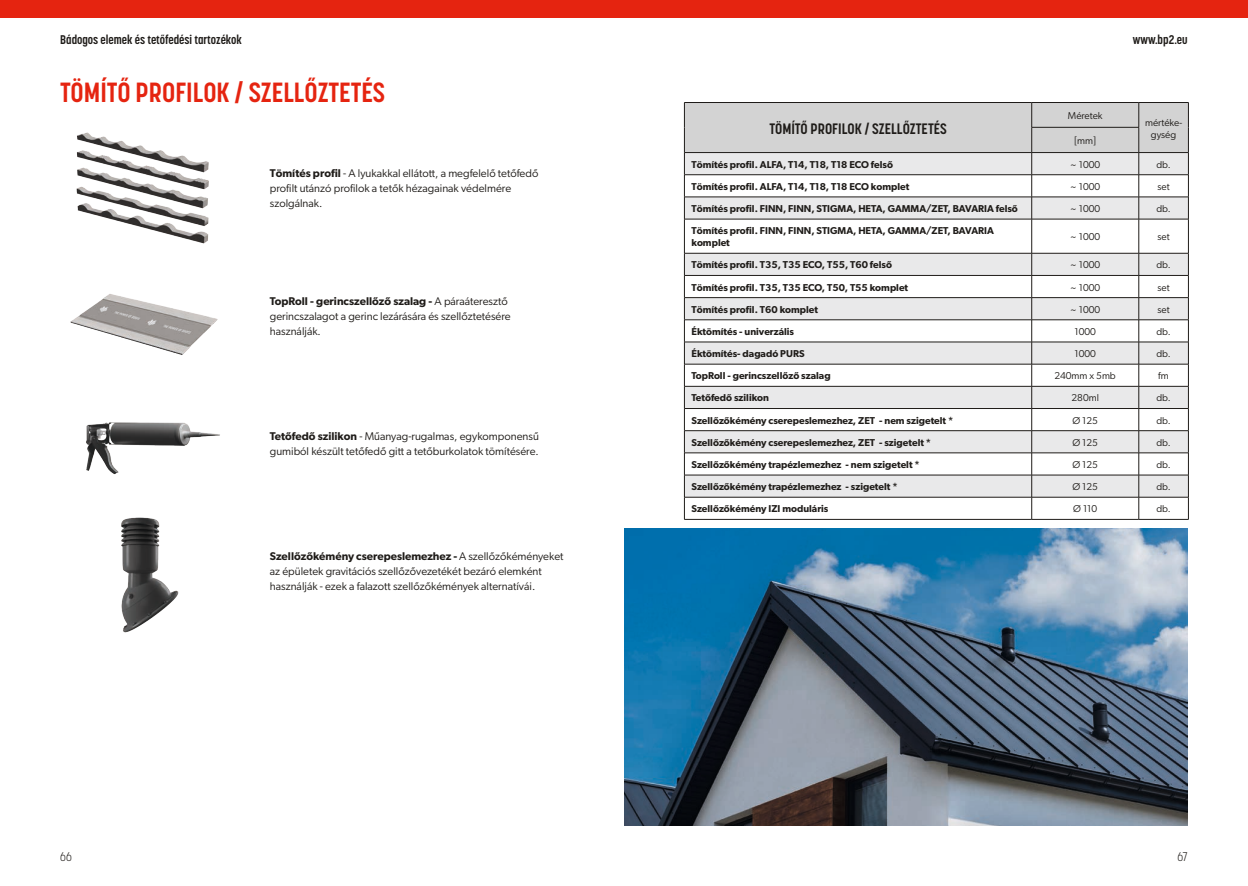
<style>
.page{position:relative;width:1248px;height:886px;background:#fff}
.page>*{position:absolute;margin:0;border:0;box-sizing:border-box;transform-origin:0 0}
.TYTUŁ{font:700 27.5px "Korolev Condensed";color:#e52410}
.t1{font:700 15px "Korolev Condensed";color:#1f1c19}
.t2{font:700 12.5px "Korolev Condensed";color:#1f1c19}
.t3{font:300 12.5px "Korolev Condensed";color:#1f1c19}
.t4{font:11.25px/15px "Gibson";color:#1f1c19}
.t5{font:600 10px/12px "Gibson";color:#1f1c19}
.t6{font:10px/12px "Gibson";color:#1f1c19;text-align:center}
.s1{font-weight:600}
</style>
<div class="page">
<div style="left:0;top:0;width:1247px;height:18px;background:#e52410"></div>
<img style="left:76px;top:132px;width:133px;height:112px">
<img style="left:70px;top:294px;width:148px;height:61px">
<img style="left:86px;top:422px;width:134px;height:52px">
<img style="left:121px;top:517px;width:58px;height:116px">
<svg style="left:685px;top:220px;width:503px;height:277px"></svg>
<svg style="left:684px;top:102px;width:505px;height:117px"></svg>
<hr style="left:684px;top:219px;width:347px;height:1px;background:#1f1c19">
<hr style="left:684px;top:219px;width:1px;height:34px;background:#1f1c19">
<hr style="left:1031px;top:219px;width:107px;height:1px;background:#1f1c19">
<hr style="left:1031px;top:219px;width:1px;height:34px;background:#1f1c19">
<hr style="left:1138px;top:219px;width:50px;height:1px;background:#1f1c19">
<hr style="left:1138px;top:219px;width:1px;height:34px;background:#1f1c19">
<hr style="left:1188px;top:219px;width:1px;height:34px;background:#1f1c19">
<hr style="left:684px;top:253px;width:347px;height:1px;background:#1f1c19">
<hr style="left:1031px;top:253px;width:107px;height:1px;background:#1f1c19">
<hr style="left:1138px;top:253px;width:50px;height:1px;background:#1f1c19">
<hr style="left:684px;top:275px;width:347px;height:1px;background:#1f1c19">
<hr style="left:1031px;top:275px;width:107px;height:1px;background:#1f1c19">
<hr style="left:1138px;top:275px;width:50px;height:1px;background:#1f1c19">
<hr style="left:684px;top:297px;width:347px;height:1px;background:#1f1c19">
<hr style="left:1031px;top:297px;width:107px;height:1px;background:#1f1c19">
<hr style="left:1138px;top:297px;width:50px;height:1px;background:#1f1c19">
<hr style="left:684px;top:320px;width:347px;height:1px;background:#1f1c19">
<hr style="left:1031px;top:320px;width:107px;height:1px;background:#1f1c19">
<hr style="left:1138px;top:320px;width:50px;height:1px;background:#1f1c19">
<hr style="left:684px;top:342px;width:347px;height:1px;background:#1f1c19">
<hr style="left:1031px;top:342px;width:107px;height:1px;background:#1f1c19">
<hr style="left:1138px;top:342px;width:50px;height:1px;background:#1f1c19">
<hr style="left:684px;top:364px;width:347px;height:1px;background:#1f1c19">
<hr style="left:1031px;top:364px;width:107px;height:1px;background:#1f1c19">
<hr style="left:1138px;top:364px;width:50px;height:1px;background:#1f1c19">
<hr style="left:684px;top:386px;width:347px;height:1px;background:#1f1c19">
<hr style="left:1031px;top:386px;width:107px;height:1px;background:#1f1c19">
<hr style="left:1138px;top:386px;width:50px;height:1px;background:#1f1c19">
<hr style="left:684px;top:408px;width:347px;height:1px;background:#1f1c19">
<hr style="left:1031px;top:408px;width:107px;height:1px;background:#1f1c19">
<hr style="left:1138px;top:408px;width:50px;height:1px;background:#1f1c19">
<hr style="left:684px;top:430px;width:347px;height:1px;background:#1f1c19">
<hr style="left:1031px;top:430px;width:107px;height:1px;background:#1f1c19">
<hr style="left:1138px;top:430px;width:50px;height:1px;background:#1f1c19">
<hr style="left:684px;top:453px;width:347px;height:1px;background:#1f1c19">
<hr style="left:1031px;top:453px;width:107px;height:1px;background:#1f1c19">
<hr style="left:1138px;top:453px;width:50px;height:1px;background:#1f1c19">
<hr style="left:684px;top:475px;width:347px;height:1px;background:#1f1c19">
<hr style="left:1031px;top:475px;width:107px;height:1px;background:#1f1c19">
<hr style="left:1138px;top:475px;width:50px;height:1px;background:#1f1c19">
<hr style="left:684px;top:497px;width:347px;height:1px;background:#1f1c19">
<svg style="left:684px;top:253px;width:1px;height:266px"></svg>
<hr style="left:1031px;top:497px;width:107px;height:1px;background:#1f1c19">
<svg style="left:1031px;top:253px;width:1px;height:266px"></svg>
<hr style="left:1138px;top:497px;width:50px;height:1px;background:#1f1c19">
<svg style="left:1138px;top:253px;width:1px;height:266px"></svg>
<svg style="left:1188px;top:253px;width:1px;height:266px"></svg>
<hr style="left:684px;top:519px;width:347px;height:1px;background:#1f1c19">
<hr style="left:1031px;top:519px;width:107px;height:1px;background:#1f1c19">
<hr style="left:1138px;top:519px;width:50px;height:1px;background:#1f1c19">
<img style="left:624px;top:528px;width:563px;height:298px">
<p class="t2" style="left:60px;top:32px;width:183px">Bádogos elemek és tetőfedési tartozékok</p>
<p class="t2" style="left:1132px;top:32px;width:56px">www.bp2.eu</p>
<p class="TYTUŁ" style="left:60px;top:76px;width:326px">TÖMÍTŐ PROFILOK / SZELLŐZTETÉS</p>
<p class="t4" style="left:270px;top:166px;width:270px"><span class="s1">Tömítés profil</span> - A lyukakkal ellátott, a megfelelő tetőfedő profilt utánzó profilok a tetők hézagainak védelmére szolgálnak.</p>
<p class="t4" style="left:270px;top:293px;width:242px"><span class="s1">TopRoll - gerincszellőző szalag -</span> A páraáteresztő gerincszalagot a gerinc lezárására és szellőztetésére használják.</p>
<p class="t4" style="left:270px;top:428px;width:270px"><span class="s1">Tetőfedő szilikon</span> - Műanyag-rugalmas, egykomponensű gumiból készült tetőfedő gitt a tetőburkolatok tömítésére.</p>
<p class="t4" style="left:270px;top:548px;width:295px"><span class="s1">Szellőzőkémény cserepeslemezhez -</span> A szellőzőkéményeket az épületek gravitációs szellőzővezetékét bezáró elemként használják - ezek a falazott szellőzőkémények alternatívái.</p>
<p class="t1" style="left:769px;top:119px;width:179px">TÖMÍTŐ PROFILOK / SZELLŐZTETÉS</p>
<p class="t6" style="left:1067px;top:109px;width:36px">Méretek</p>
<p class="t6" style="left:1074px;top:134px;width:23px">[mm]</p>
<p class="t6" style="left:1144px;top:116px;width:39px">mértéke&shy;gység</p>
<p class="t5" style="left:691px;top:158px;width:203px">Tömítés profil. ALFA, T14, T18, T18 ECO felső</p>
<p class="t6" style="left:1070px;top:158px;width:31px">~ 1000</p>
<p class="t6" style="left:1156px;top:158px;width:16px">db.</p>
<p class="t5" style="left:691px;top:180px;width:219px">Tömítés profil. ALFA, T14, T18, T18 ECO komplet</p>
<p class="t6" style="left:1070px;top:180px;width:31px">~ 1000</p>
<p class="t6" style="left:1157px;top:180px;width:14px">set</p>
<p class="t5" style="left:691px;top:202px;width:328px">Tömítés profil. FINN, FINN, STIGMA, HETA, GAMMA/ZET, BAVARIA felső</p>
<p class="t6" style="left:1070px;top:202px;width:31px">~ 1000</p>
<p class="t6" style="left:1156px;top:202px;width:16px">db.</p>
<p class="t5" style="left:691px;top:224px;width:304px">Tömítés profil. FINN, FINN, STIGMA, HETA, GAMMA/ZET, BAVARIA komplet</p>
<p class="t6" style="left:1070px;top:231px;width:31px">~ 1000</p>
<p class="t6" style="left:1157px;top:231px;width:14px">set</p>
<p class="t5" style="left:691px;top:259px;width:202px">Tömítés profil. T35, T35 ECO, T55, T60 felső</p>
<p class="t6" style="left:1070px;top:259px;width:31px">~ 1000</p>
<p class="t6" style="left:1156px;top:259px;width:16px">db.</p>
<p class="t5" style="left:691px;top:281px;width:218px">Tömítés profil. T35, T35 ECO, T50, T55 komplet</p>
<p class="t6" style="left:1070px;top:281px;width:31px">~ 1000</p>
<p class="t6" style="left:1157px;top:281px;width:14px">set</p>
<p class="t5" style="left:691px;top:303px;width:128px">Tömítés profil. T60 komplet</p>
<p class="t6" style="left:1070px;top:303px;width:31px">~ 1000</p>
<p class="t6" style="left:1157px;top:303px;width:14px">set</p>
<p class="t5" style="left:691px;top:325px;width:104px">Éktömítés - univerzális</p>
<p class="t6" style="left:1074px;top:325px;width:23px">1000</p>
<p class="t6" style="left:1156px;top:325px;width:16px">db.</p>
<p class="t5" style="left:691px;top:347px;width:114px">Éktömítés- dagadó PURS</p>
<p class="t6" style="left:1074px;top:347px;width:23px">1000</p>
<p class="t6" style="left:1156px;top:347px;width:16px">db.</p>
<p class="t5" style="left:691px;top:369px;width:141px">TopRoll - gerincszellőző szalag</p>
<p class="t6" style="left:1054px;top:370px;width:63px">240mm x 5mb</p>
<p class="t6" style="left:1158px;top:370px;width:12px">fm</p>
<p class="t5" style="left:691px;top:392px;width:79px">Tetőfedő szilikon</p>
<p class="t6" style="left:1071px;top:392px;width:29px">280ml</p>
<p class="t6" style="left:1156px;top:392px;width:16px">db.</p>
<p class="t5" style="left:691px;top:414px;width:263px">Szellőzőkémény cserepeslemezhez, ZET - nem szigetelt *</p>
<p class="t6" style="left:1072px;top:414px;width:27px">Ø 125</p>
<p class="t6" style="left:1156px;top:414px;width:16px">db.</p>
<p class="t5" style="left:691px;top:436px;width:241px">Szellőzőkémény cserepeslemezhez, ZET - szigetelt *</p>
<p class="t6" style="left:1072px;top:436px;width:27px">Ø 125</p>
<p class="t6" style="left:1156px;top:436px;width:16px">db.</p>
<p class="t5" style="left:691px;top:458px;width:230px">Szellőzőkémény trapézlemezhez - nem szigetelt *</p>
<p class="t6" style="left:1072px;top:458px;width:27px">Ø 125</p>
<p class="t6" style="left:1156px;top:458px;width:16px">db.</p>
<p class="t5" style="left:691px;top:480px;width:208px">Szellőzőkémény trapézlemezhez - szigetelt *</p>
<p class="t6" style="left:1072px;top:480px;width:27px">Ø 125</p>
<p class="t6" style="left:1156px;top:480px;width:16px">db.</p>
<p class="t5" style="left:691px;top:502px;width:138px">Szellőzőkémény IZI moduláris</p>
<p class="t6" style="left:1073px;top:503px;width:26px">Ø 110</p>
<p class="t6" style="left:1156px;top:503px;width:16px">db.</p>
<p class="t3" style="left:60px;top:849px;width:13px">66</p>
<p class="t3" style="left:1177px;top:849px;width:12px">67</p>
</div>
